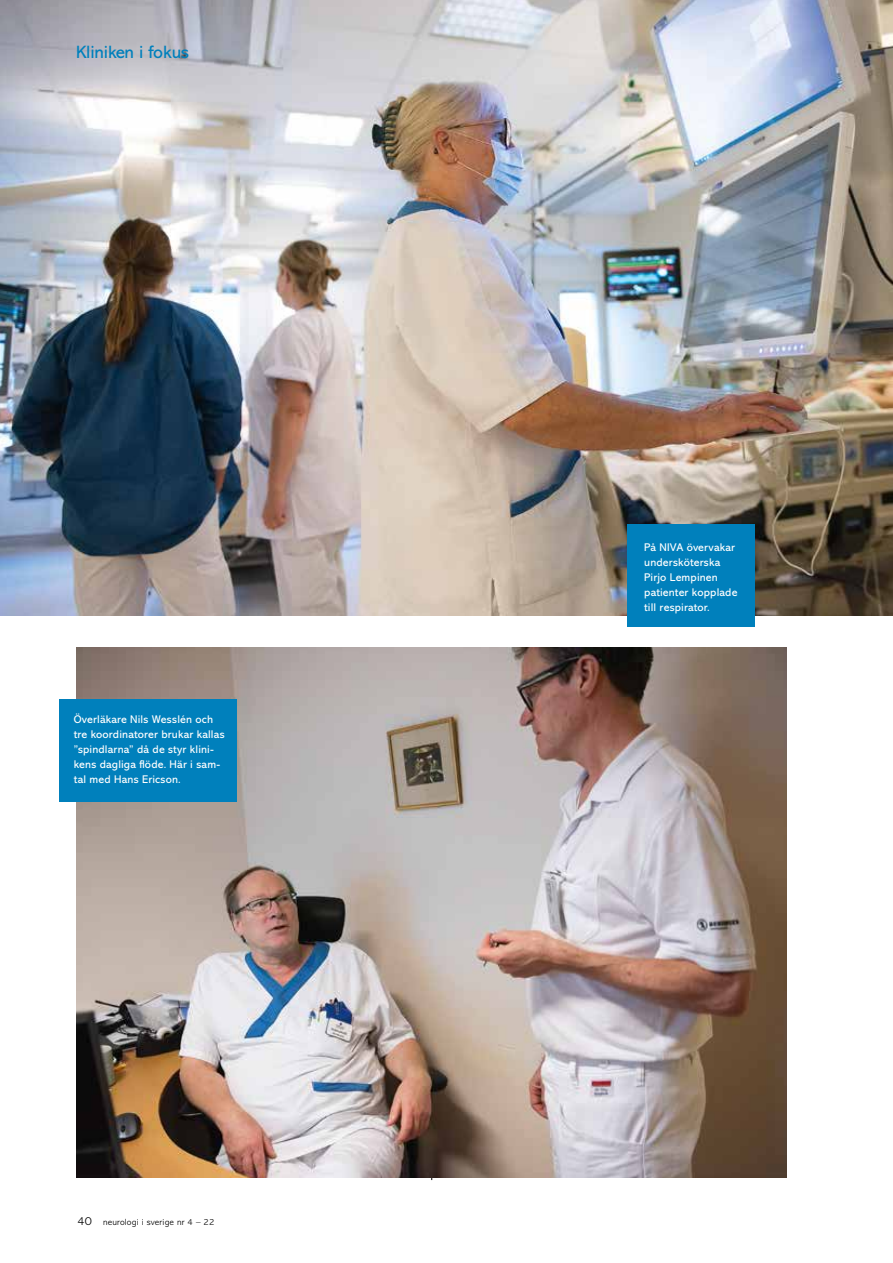
<style>
.page{position:relative;width:893px;height:1263px;background:#fff}
.page>*{position:absolute;margin:0;border:0;box-sizing:border-box;transform-origin:0 0}
.t1{font:18px "Abadi MT Std";letter-spacing:-.01em;color:#0080bc}
.t2{font:11.25px/15px "Abadi MT Std";letter-spacing:.015em;color:#fff}
.t3{font:300 9px "Abadi MT Std";letter-spacing:.02em;color:#000}
.s1{font-size:12px}
</style>
<div class="page">
<hr style="left:431px;top:115px;width:1px;height:1065px;background:#000">
<div style="left:396px;top:588px;width:66px;height:84px;background:#fff"></div>
<img style="left:0;top:0;width:893px;height:615px">
<div style="left:627px;top:525px;width:127px;height:102px;background:#0080bc"></div>
<img style="left:76px;top:647px;width:711px;height:531px">
<div style="left:59px;top:699px;width:177px;height:102px;background:#0080bc"></div>
<h1 class="t1" style="left:76px;top:42px;width:114px">Kliniken i fokus</h1>
<p class="t2" style="left:74px;top:712px;width:152px">Överläkare Nils Wesslén och tre koordinatorer brukar kallas ”spindlarna” då de styr klini&shy;kens dagliga flöde. Här i sam&shy;tal med Hans Ericson.</p>
<p class="t3" style="left:78px;top:1217px;width:138px"><span class="s1">40</span> neurologi i sverige nr 4 – 22</p>
<p class="t2" style="left:644px;top:539px;width:95px">På NIVA övervakar undersköterska<br>Pirjo Lempinen patienter kopplade till respirator.</p>
</div>
